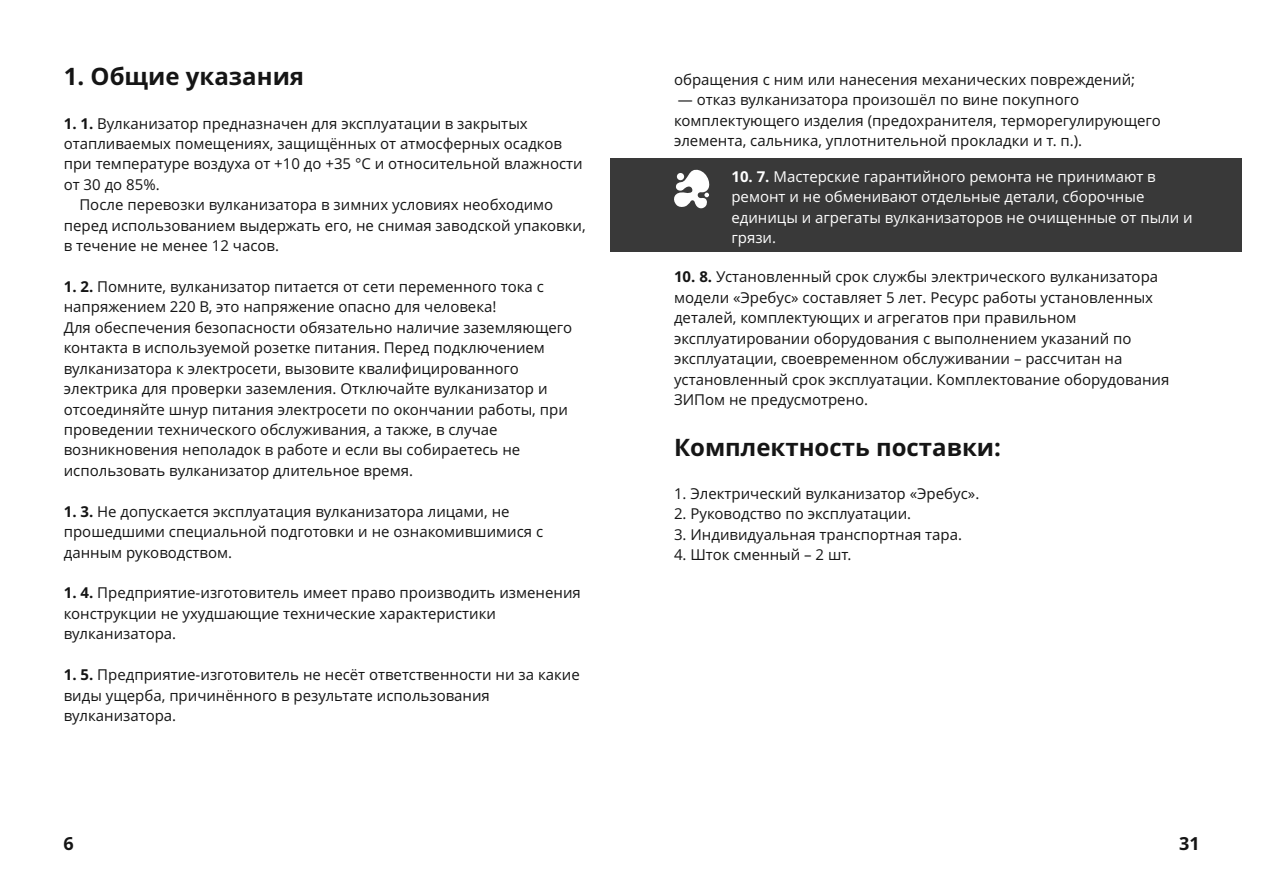
<style>
.page{position:relative;width:1263px;height:893px;background:#fff}
.page>*{position:absolute;margin:0;border:0;box-sizing:border-box;transform-origin:0 0}
.t1{font:700 24px "Open Sans";color:#151515}
.t2{font:700 18px "Open Sans";color:#151515}
.t3{font:15px/20.4px "Open Sans";color:#151515}
.t4{font:15px/20.4px "Open Sans";color:#fefefe}
.s1{font-weight:700}
</style>
<div class="page">
<div style="left:610px;top:158px;width:632px;height:94px;background:#393939"></div>
<svg style="left:674px;top:169px;width:36px;height:40px"></svg>
<h1 class="t1" style="left:64px;top:67px;width:242px">1. Общие указания</h1>
<p class="t3" style="left:64px;top:114px;width:465px"><span class="s1">1. 1.</span> Вулканизатор предназначен для эксплуатации в закрытых</p>
<p class="t3" style="left:64px;top:135px;width:500px">отапливаемых помещениях, защищённых от атмосферных осадков</p>
<p class="t3" style="left:64px;top:155px;width:520px">при температуре воздуха от +10 до +35 °С и относительной влажности</p>
<p class="t3" style="left:64px;top:176px;width:97px">от 30 до 85%.</p>
<p class="t3" style="left:79px;top:196px;width:475px">После перевозки вулканизатора в зимних условиях необходимо</p>
<p class="t3" style="left:64px;top:217px;width:523px">перед использованием выдержать его, не снимая заводской упаковки,</p>
<p class="t3" style="left:64px;top:237px;width:217px">в течение не менее 12 часов.</p>
<p class="t3" style="left:64px;top:278px;width:510px"><span class="s1">1. 2.</span> Помните, вулканизатор питается от сети переменного тока с напряжением 220 В, это напряжение опасно для человека!<br>Для обеспечения безопасности обязательно наличие заземляющего контакта в используемой розетке питания. Перед подключением вулканизатора к электросети, вызовите квалифицированного электрика для проверки заземления. Отключайте вулканизатор и отсоединяйте шнур питания электросети по окончании работы, при проведении технического обслуживания, а также, в случае возникновения неполадок в работе и если вы собираетесь не использовать вулканизатор длительное время.</p>
<p class="t3" style="left:64px;top:503px;width:481px"><span class="s1">1. 3.</span> Не допускается эксплуатация вулканизатора лицами, не прошедшими специальной подготовки и не ознакомившимися с данным руководством.</p>
<p class="t3" style="left:64px;top:584px;width:519px"><span class="s1">1. 4.</span> Предприятие-изготовитель имеет право производить изменения конструкции не ухудшающие технические характеристики вулканизатора.</p>
<p class="t3" style="left:64px;top:666px;width:518px"><span class="s1">1. 5.</span> Предприятие-изготовитель не несёт ответственности ни за какие виды ущерба, причинённого в результате использования вулканизатора.</p>
<p class="t3" style="left:674px;top:71px;width:463px">обращения с ним или нанесения механических повреждений;</p>
<p class="t3" style="left:674px;top:91px;width:488px">— отказ вулканизатора произошёл по вине покупного комплектующего изделия (предохранителя, терморегулирующего элемента, сальника, уплотнительной прокладки и т. п.).</p>
<p class="t4" style="left:731px;top:168px;width:463px"><span class="s1">10. 7.</span> Мастерские гарантийного ремонта не принимают в ремонт и не обменивают отдельные детали, сборочные единицы и агрегаты вулканизаторов не очищенные от пыли и грязи.</p>
<p class="t3" style="left:674px;top:268px;width:497px"><span class="s1">10. 8.</span> Установленный срок службы электрического вулканизатора модели «Эребус» составляет 5 лет. Ресурс работы установленных деталей, комплектующих и агрегатов при правильном эксплуатировании оборудования с выполнением указаний по эксплуатации, своевременном обслуживании – рассчитан на установленный срок эксплуатации. Комплектование оборудования ЗИПом не предусмотрено.</p>
<h1 class="t1" style="left:674px;top:437px;width:328px">Комплектность поставки:</h1>
<p class="t3" style="left:674px;top:485px;width:307px">1. Электрический вулканизатор «Эребус».</p>
<p class="t3" style="left:674px;top:505px;width:239px">2. Руководство по эксплуатации.</p>
<p class="t3" style="left:674px;top:526px;width:290px">3. Индивидуальная транспортная тара.</p>
<p class="t3" style="left:674px;top:546px;width:179px">4. Шток сменный – 2 шт.</p>
<p class="t2" style="left:63px;top:837px;width:12px">6</p>
<p class="t2" style="left:1179px;top:836px;width:22px">31</p>
</div>
